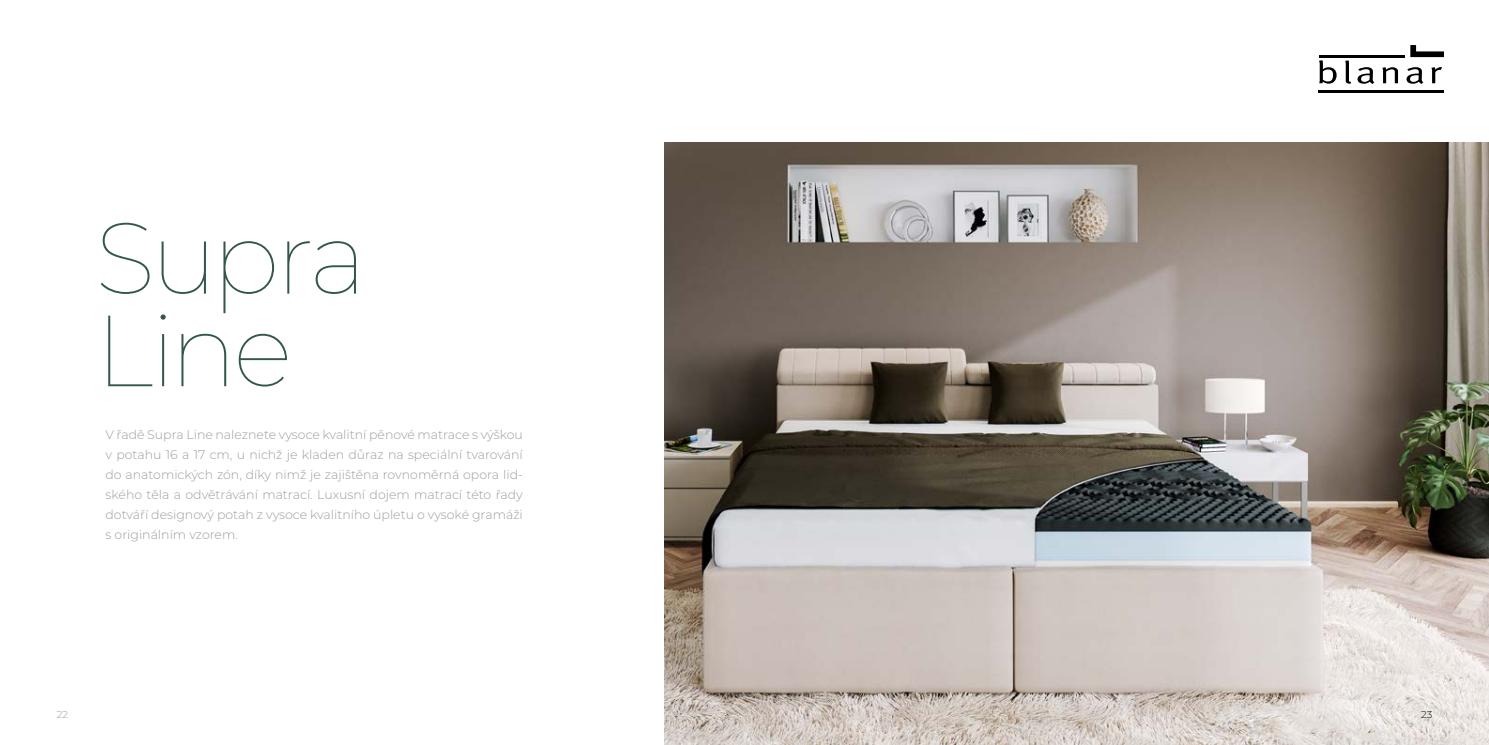
<style>
.page{position:relative;width:1489px;height:745px;background:#fff}
.page>*{position:absolute;margin:0;border:0;box-sizing:border-box;transform-origin:0 0}
.t1{font:100 100.75px/92.5px "Montserrat";letter-spacing:-.05em;color:#34574a}
.t2{font:300 12.5px/20px "Montserrat";color:#9d9d9c;text-align:justify}
.t3{font:300 10px "Montserrat";color:#9d9d9c}
.t4{font:300 10px "Montserrat";color:#000}
</style>
<div class="page">
<img style="left:664px;top:142px;width:824px;height:602px">
<hr style="left:1318px;top:91px;width:125px;height:2px;background:#000">
<svg style="left:1319px;top:45px;width:124px;height:39px"></svg>
<hr style="left:1318px;top:55px;width:86px;height:2px;background:#000">
<h1 class="t1" style="left:95px;top:209px;width:273px">Supra<br>Line</h1>
<p class="t2" style="left:105px;top:424px;width:419px">V řadě Supra Line naleznete vysoce kvalitní pěnové matrace s výškou v potahu 16 a 17 cm, u nichž je kladen důraz na speciální tvarování do anatomických zón, díky nimž je zajištěna rovnoměrná opora lid&shy;ského těla a odvětrávání matrací. Luxusní dojem matrací této řady dotváří designový potah z vysoce kvalitního úpletu o vysoké gramáži s originálním vzorem.</p>
<p class="t3" style="left:57px;top:706px;width:13px">22</p>
<p class="t4" style="left:1420px;top:706px;width:13px">23</p>
</div>
